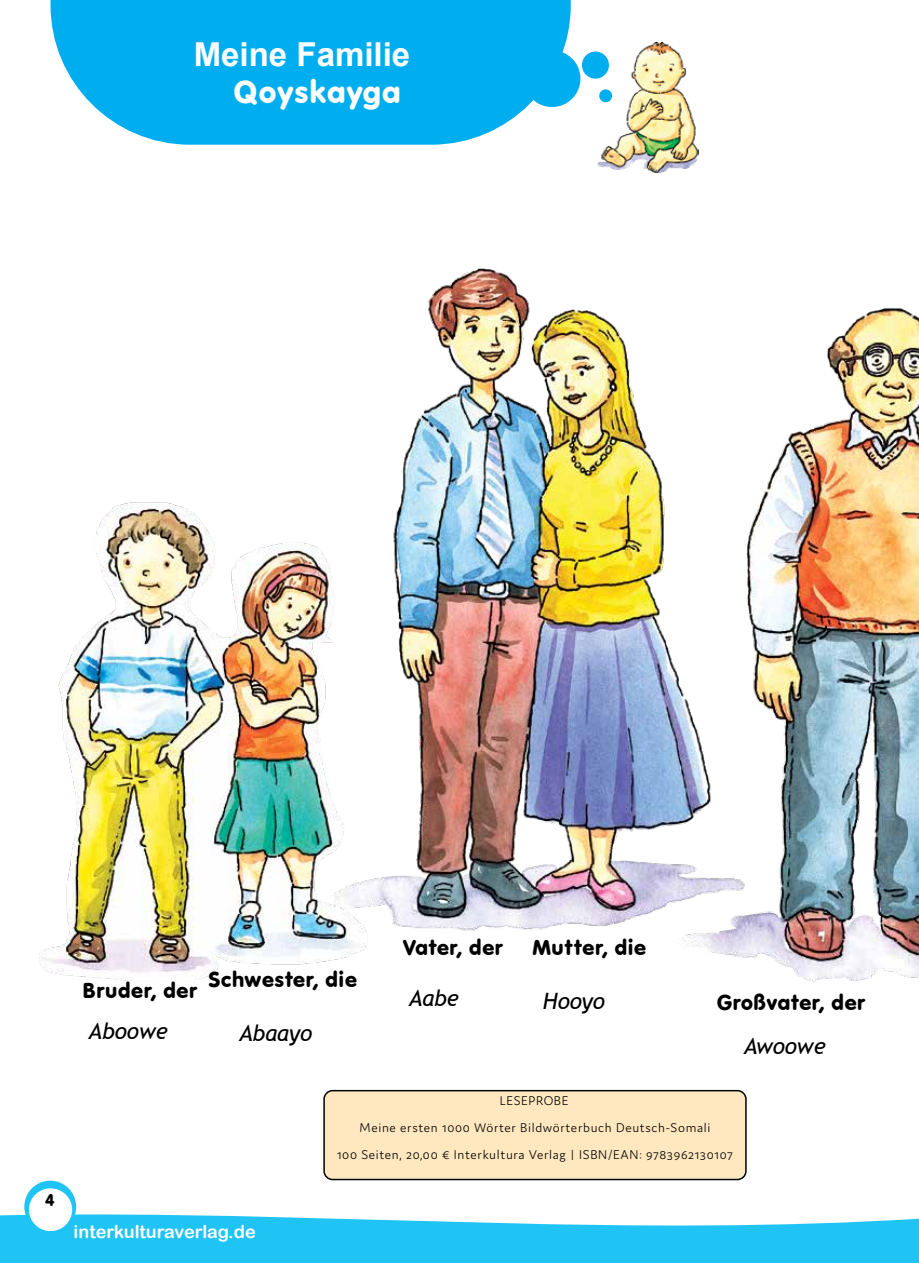
<style>
.page{position:relative;width:919px;height:1263px;background:#fff}
.page>*{position:absolute;margin:0;border:0;box-sizing:border-box;transform-origin:0 0}
.t1{font:700 33px "Arial";color:#fff}
.t2{font:33px "VAG Round";color:#fff}
.t3{font:22.5px "VAG Round";color:#000}
.t4{font:italic 22.5px "Trebuchet MS";color:#000}
.t5{font:18px "Arial Rounded MT Bold";color:#fff}
.t6{font:18px "VAG Round";color:#000}
.t7{font:300 13.5px/27px "Domus";letter-spacing:.05em;color:#000;text-align:center}
</style>
<div class="page">
<svg style="left:0;top:1181px;width:918px;height:82px;fill:#20c4f4"></svg>
<svg style="left:51px;top:0;width:519px;height:145px;background:#19b6f0"></svg>
<div style="left:523px;top:50px;width:57px;height:57px;background:#00aeef;border-radius:50%"></div>
<div style="left:582px;top:52px;width:27px;height:27px;background:#00aeef;border-radius:50%"></div>
<img style="left:39px;top:268px;width:879px;height:715px">
<img style="left:597px;top:42px;width:101px;height:131px">
<div style="left:29px;top:1188px;width:43px;height:43px;background:#fff;border-radius:50%"></div>
<div style="left:324px;top:1091px;width:421px;height:88px;background:#ffe8bf;border-radius:9px"></div>
<div style="left:323px;top:1090px;width:423px;height:90px;border:2px solid #000;border-radius:9px"></div>
<h1 class="t1" style="left:194px;top:32px;width:218px">Meine Familie</h1>
<h1 class="t2" style="left:233px;top:74px;width:169px">Qoyskayga</h1>
<h3 class="t6" style="left:45px;top:1190px;width:12px">4</h3>
<h2 class="t3" style="left:83px;top:978px;width:117px">Bruder, der</h2>
<h2 class="t3" style="left:208px;top:967px;width:151px">Schwester, die</h2>
<h2 class="t4" style="left:89px;top:1018px;width:81px">Aboowe</h2>
<h2 class="t4" style="left:239px;top:1019px;width:75px">Abaayo</h2>
<h2 class="t3" style="left:402px;top:935px;width:103px">Vater, der</h2>
<h2 class="t3" style="left:532px;top:935px;width:116px">Mutter, die</h2>
<h2 class="t4" style="left:409px;top:985px;width:52px">Aabe</h2>
<h2 class="t4" style="left:543px;top:987px;width:64px">Hooyo</h2>
<h2 class="t3" style="left:716px;top:989px;width:150px">Großvater, der</h2>
<h2 class="t4" style="left:743px;top:1033px;width:83px">Awoowe</h2>
<h3 class="t5" style="left:74px;top:1221px;width:184px">interkulturaverlag.de</h3>
<p class="t7" style="left:337px;top:1087px;width:397px">LESEPROBE<br>Meine ersten 1000 Wörter Bildwörterbuch Deutsch-Somali<br>100 Seiten, 20,00 € Interkultura Verlag | ISBN/EAN: 9783962130107</p>
</div>
